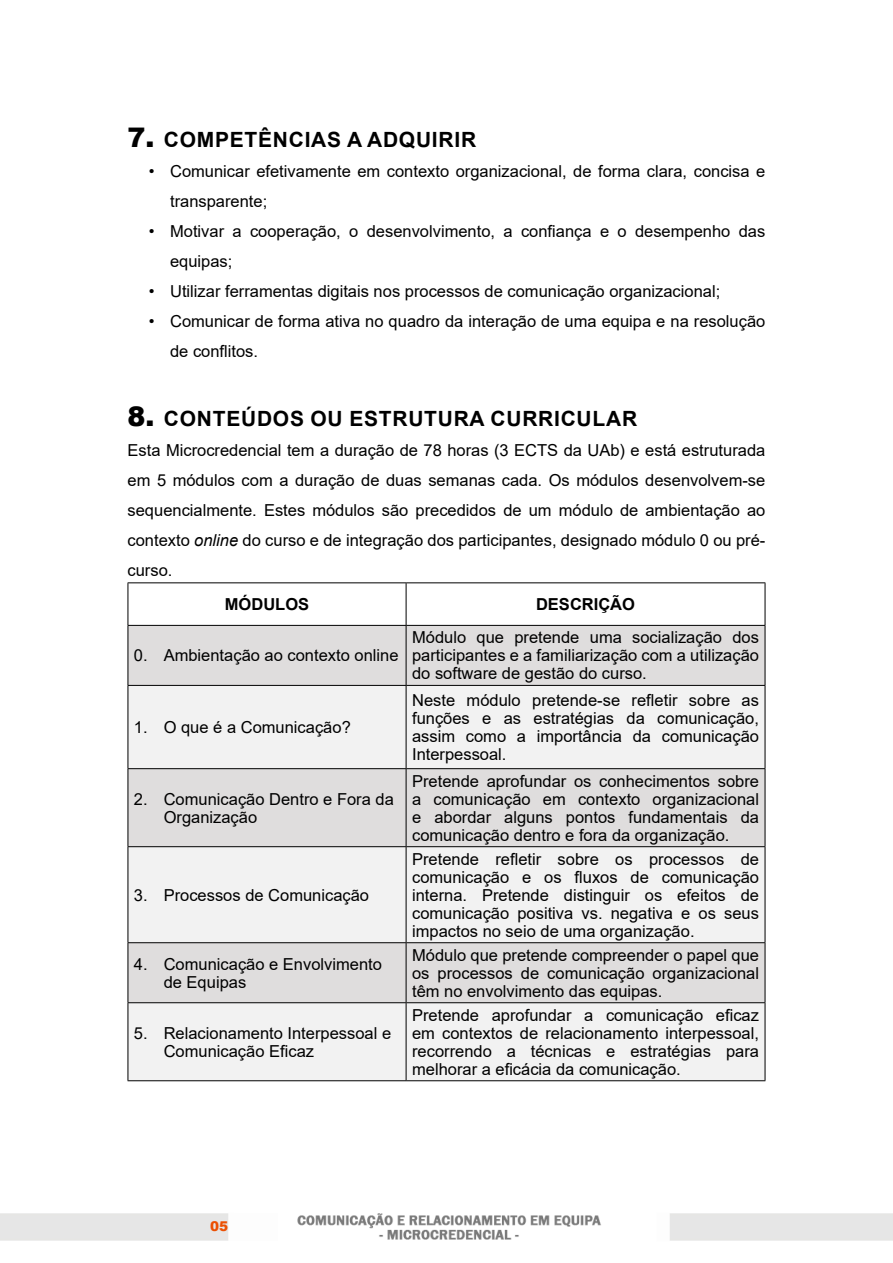
<style>
.page{position:relative;width:893px;height:1263px;background:#fff}
.page>*{position:absolute;margin:0;border:0;box-sizing:border-box;transform-origin:0 0}
.t1{font:700 21px "Arial";letter-spacing:.035em;color:#000}
.t2{font:16.5px/18px "Arial";color:#000;text-align:justify}
.t3{font:700 16.5px "Arial";color:#000}
.t4{font:900 13.5px "Arial";color:#ec5003}
.s1{font-weight:900;font-size:27px}
.s2{font-style:italic}
</style>
<div class="page">
<img style="left:0;top:582px;width:893px;height:659px">
<div style="left:129px;top:626px;width:636px;height:59px;background:#dfdddd"></div>
<svg style="left:129px;top:686px;width:636px;height:394px;fill:#f2f2f2"></svg>
<hr style="left:128px;top:582px;width:278px;height:1px;background:#000">
<hr style="left:128px;top:583px;width:1px;height:42px;background:#000">
<hr style="left:406px;top:582px;width:359px;height:1px;background:#000">
<hr style="left:406px;top:583px;width:1px;height:42px;background:#000">
<hr style="left:765px;top:583px;width:1px;height:42px;background:#000">
<hr style="left:128px;top:625px;width:278px;height:1px;background:#000">
<hr style="left:128px;top:626px;width:1px;height:59px;background:#000">
<hr style="left:406px;top:625px;width:359px;height:1px;background:#000">
<hr style="left:406px;top:626px;width:1px;height:59px;background:#000">
<hr style="left:765px;top:626px;width:1px;height:59px;background:#000">
<hr style="left:128px;top:685px;width:278px;height:1px;background:#000">
<hr style="left:128px;top:686px;width:1px;height:82px;background:#000">
<hr style="left:406px;top:685px;width:359px;height:1px;background:#000">
<hr style="left:406px;top:686px;width:1px;height:82px;background:#000">
<hr style="left:765px;top:686px;width:1px;height:82px;background:#000">
<hr style="left:128px;top:768px;width:278px;height:1px;background:#000">
<hr style="left:128px;top:769px;width:1px;height:77px;background:#000">
<hr style="left:406px;top:768px;width:359px;height:1px;background:#000">
<hr style="left:406px;top:769px;width:1px;height:77px;background:#000">
<hr style="left:765px;top:769px;width:1px;height:77px;background:#000">
<hr style="left:128px;top:846px;width:278px;height:1px;background:#000">
<hr style="left:128px;top:847px;width:1px;height:95px;background:#000">
<hr style="left:406px;top:846px;width:359px;height:1px;background:#000">
<hr style="left:406px;top:847px;width:1px;height:95px;background:#000">
<hr style="left:765px;top:847px;width:1px;height:95px;background:#000">
<hr style="left:128px;top:942px;width:278px;height:1px;background:#000">
<hr style="left:128px;top:943px;width:1px;height:59px;background:#000">
<hr style="left:406px;top:942px;width:359px;height:1px;background:#000">
<hr style="left:406px;top:943px;width:1px;height:59px;background:#000">
<hr style="left:765px;top:943px;width:1px;height:59px;background:#000">
<hr style="left:128px;top:1002px;width:278px;height:1px;background:#000">
<hr style="left:128px;top:1003px;width:1px;height:77px;background:#000">
<hr style="left:406px;top:1002px;width:359px;height:1px;background:#000">
<hr style="left:406px;top:1003px;width:1px;height:77px;background:#000">
<hr style="left:765px;top:1003px;width:1px;height:77px;background:#000">
<hr style="left:128px;top:1080px;width:278px;height:1px;background:#000">
<hr style="left:406px;top:1080px;width:359px;height:1px;background:#000">
<p class="t1" style="left:128px;top:125px;width:350px"><span class="s1">7.</span> COMPETÊNCIAS A ADQUIRIR</p>
<p class="t2" style="left:170px;top:156px;width:597px;line-height:30px;text-indent:-21px">• Comunicar efetivamente em contexto organizacional, de forma clara, concisa e transparente;</p>
<p class="t2" style="left:170px;top:216px;width:597px;line-height:30px;text-indent:-21px">• Motivar a cooperação, o desenvolvimento, a confiança e o desempenho das equipas;</p>
<p class="t2" style="left:149px;top:282px;width:573px">• Utilizar ferramentas digitais nos processos de comunicação organizacional;</p>
<p class="t2" style="left:170px;top:306px;width:597px;line-height:30px;text-indent:-21px">• Comunicar de forma ativa no quadro da interação de uma equipa e na resolução de conflitos.</p>
<p class="t1" style="left:128px;top:404px;width:511px"><span class="s1">8.</span> CONTEÚDOS OU ESTRUTURA CURRICULAR</p>
<p class="t2" style="left:128px;top:436px;width:639px;line-height:30px">Esta Microcredencial tem a duração de 78 horas (3 ECTS da UAb) e está estruturada em 5 módulos com a duração de duas semanas cada. Os módulos desenvolvem-se sequencialmente. Estes módulos são precedidos de um módulo de ambientação ao contexto <span class="s2">online</span> do curso e de integração dos participantes, designado módulo 0 ou pré&shy;curso.</p>
<p class="t3" style="left:225px;top:593px;width:86px">MÓDULOS</p>
<p class="t3" style="left:536px;top:593px;width:100px">DESCRIÇÃO</p>
<p class="t2" style="left:134px;top:646px;width:266px">0. Ambientação ao contexto online</p>
<p class="t2" style="left:412px;top:628px;width:348px">Módulo que pretende uma socialização dos participantes e a familiarização com a utilização do software de gestão do curso.</p>
<p class="t2" style="left:134px;top:718px;width:218px">1. O que é a Comunicação?</p>
<p class="t2" style="left:164px;top:790px;width:232px;text-indent:-30px">2. Comunicação Dentro e Fora da<br>Organização</p>
<p class="t2" style="left:134px;top:886px;width:237px">3. Processos de Comunicação</p>
<p class="t2" style="left:412px;top:691px;width:348px">Neste módulo pretende-se refletir sobre as funções e as estratégias da comunicação, assim como a importância da comunicação Interpessoal.</p>
<p class="t2" style="left:412px;top:772px;width:348px">Pretende aprofundar os conhecimentos sobre a comunicação em contexto organizacional e abordar alguns pontos fundamentais da comunicação dentro e fora da organização.</p>
<p class="t2" style="left:412px;top:850px;width:348px">Pretende refletir sobre os processos de comunicação e os fluxos de comunicação interna. Pretende distinguir os efeitos de comunicação positiva vs. negativa e os seus impactos no seio de uma organização.</p>
<p class="t2" style="left:164px;top:955px;width:220px;text-indent:-30px">4. Comunicação e Envolvimento de Equipas</p>
<p class="t2" style="left:412px;top:946px;width:348px">Módulo que pretende compreender o papel que os processos de comunicação organizacional têm no envolvimento das equipas.</p>
<p class="t2" style="left:164px;top:1024px;width:229px;text-indent:-30px">5. Relacionamento Interpessoal e<br>Comunicação Eficaz</p>
<p class="t2" style="left:412px;top:1006px;width:348px">Pretende aprofundar a comunicação eficaz em contextos de relacionamento interpessoal, recorrendo a técnicas e estratégias para melhorar a eficácia da comunicação.</p>
<p class="t4" style="left:210px;top:1216px;width:20px">05</p>
</div>
